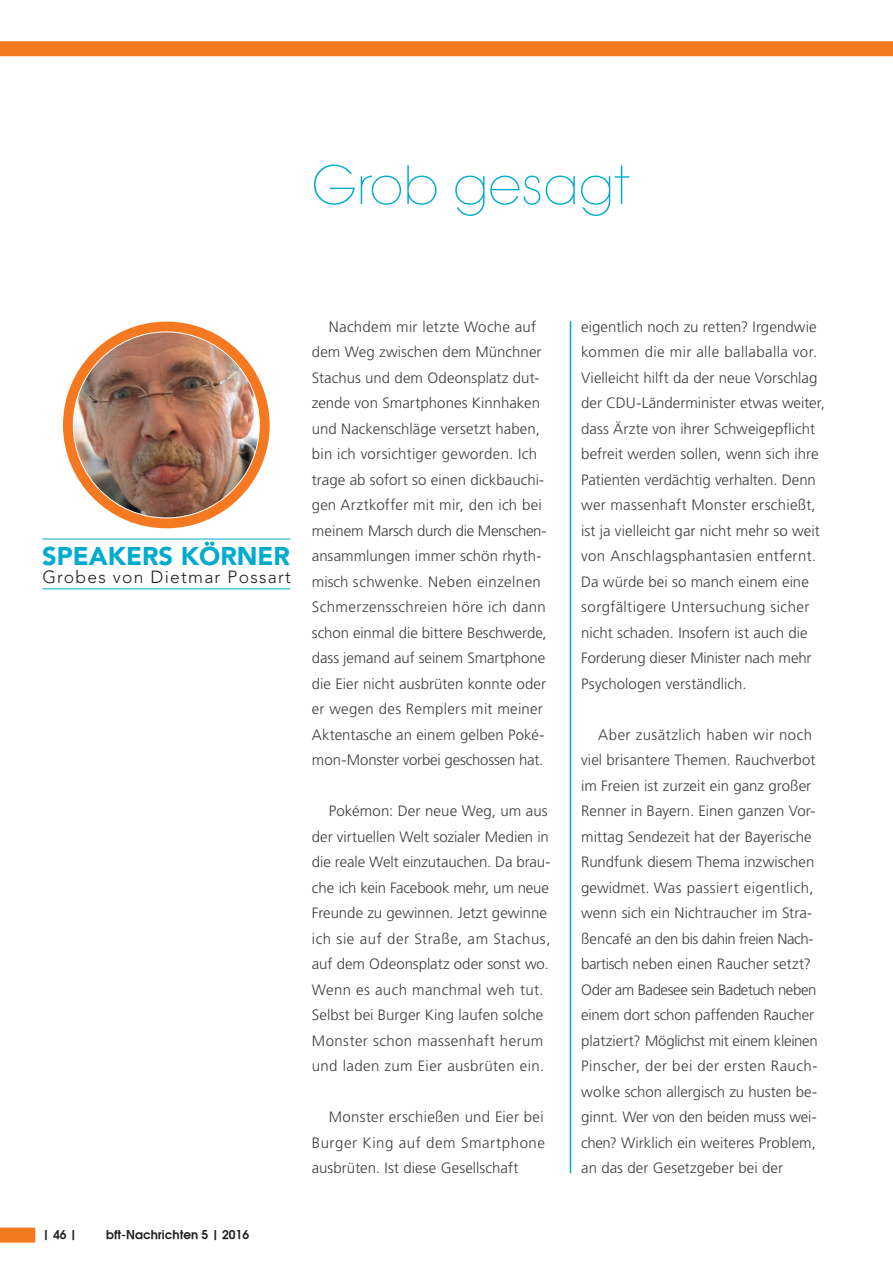
<style>
.page{position:relative;width:893px;height:1263px;background:#fff}
.page>*{position:absolute;margin:0;border:0;box-sizing:border-box;transform-origin:0 0}
.t1{font:200 52.5px "Avant Garde";color:#00abcd}
.t2{font:900 25.5px "Avenir LT Std";color:#00abcd}
.t3{font:300 17.55px "Avenir LT Std";letter-spacing:.07em;color:#231f20}
.t4{font:300 15px/25.5px "Frutiger LT Pro";letter-spacing:.005em;color:#3e3e3f}
.t5{font:600 12px "Avant Garde";color:#231f20}
</style>
<div class="page">
<div style="left:63px;top:322px;width:207px;height:206px;background:#f47921;border-radius:50%"></div>
<hr style="left:43px;top:539px;width:247px;height:1px;background:#00abcd">
<hr style="left:43px;top:588px;width:247px;height:1px;background:#00abcd">
<img style="left:73px;top:332px;width:186px;height:186px;border-radius:93px">
<div style="left:0;top:1227px;width:35px;height:15px;background:#f47921"></div>
<svg style="left:0;top:41px;width:893px;height:16px;background:#f4812e"></svg>
<hr style="left:570px;top:321px;width:1px;height:852px;background:#00abcd">
<h1 class="t1" style="left:312px;top:154px;width:319px">Grob gesagt</h1>
<h2 class="t2" style="left:42px;top:540px;width:250px">SPEAKERS KÖRNER</h2>
<p class="t3" style="left:42px;top:566px;width:250px">Grobes von Dietmar Possart</p>
<p class="t4" style="left:312px;top:314px;width:236px;text-indent:17px">Nachdem mir letzte Woche auf dem Weg zwischen dem Münchner Stachus und dem Odeonsplatz dut&shy;zende von Smartphones Kinnhaken und Nackenschläge versetzt haben, bin ich vorsichtiger geworden. Ich trage ab sofort so einen dickbauchi&shy;gen Arztkoffer mit mir, den ich bei meinem Marsch durch die Menschen&shy;ansammlungen immer schön rhyth&shy;misch schwenke. Neben einzelnen Schmerzensschreien höre ich dann schon einmal die bittere Beschwerde, dass jemand auf seinem Smartphone die Eier nicht ausbrüten konnte oder er wegen des Remplers mit meiner Aktentasche an einem gelben Poké&shy;mon-Monster vorbei geschossen hat.</p>
<p class="t4" style="left:312px;top:798px;width:240px;text-indent:17px">Pokémon: Der neue Weg, um aus der virtuellen Welt sozialer Medien in die reale Welt einzutauchen. Da brau&shy;che ich kein Facebook mehr, um neue Freunde zu gewinnen. Jetzt gewinne ich sie auf der Straße, am Stachus, auf dem Odeonsplatz oder sonst wo.<br>Wenn es auch manchmal weh tut.<br>Selbst bei Burger King laufen solche Monster schon massenhaft herum und laden zum Eier ausbrüten ein.</p>
<p class="t4" style="left:312px;top:1104px;width:235px;text-align:justify;text-indent:17px">Monster erschießen und Eier bei Burger King auf dem Smartphone ausbrüten. Ist diese Gesellschaft</p>
<p class="t5" style="left:43px;top:1227px;width:36px">| 46 |</p>
<p class="t5" style="left:106px;top:1227px;width:144px">bft-Nachrichten 5 | 2016</p>
<p class="t4" style="left:581px;top:314px;width:245px">eigentlich noch zu retten? Irgendwie kommen die mir alle ballaballa vor.<br>Vielleicht hilft da der neue Vorschlag der CDU-Länderminister etwas weiter, dass Ärzte von ihrer Schweigepflicht befreit werden sollen, wenn sich ihre Patienten verdächtig verhalten. Denn wer massenhaft Monster erschießt, ist ja vielleicht gar nicht mehr so weit von Anschlagsphantasien entfernt.<br>Da würde bei so manch einem eine sorgfältigere Untersuchung sicher nicht schaden. Insofern ist auch die Forderung dieser Minister nach mehr Psychologen verständlich.</p>
<p class="t4" style="left:581px;top:722px;width:238px;text-indent:17px">Aber zusätzlich haben wir noch viel brisantere Themen. Rauchverbot im Freien ist zurzeit ein ganz großer Renner in Bayern. Einen ganzen Vor&shy;mittag Sendezeit hat der Bayerische Rundfunk diesem Thema inzwischen gewidmet. Was passiert eigentlich, wenn sich ein Nichtraucher im Stra&shy;ßencafé an den bis dahin freien Nach&shy;bartisch neben einen Raucher setzt?<br>Oder am Badesee sein Badetuch neben einem dort schon paffenden Raucher platziert? Möglichst mit einem kleinen Pinscher, der bei der ersten Rauch&shy;wolke schon allergisch zu husten be&shy;ginnt. Wer von den beiden muss wei&shy;chen? Wirklich ein weiteres Problem, an das der Gesetzgeber bei der</p>
</div>
